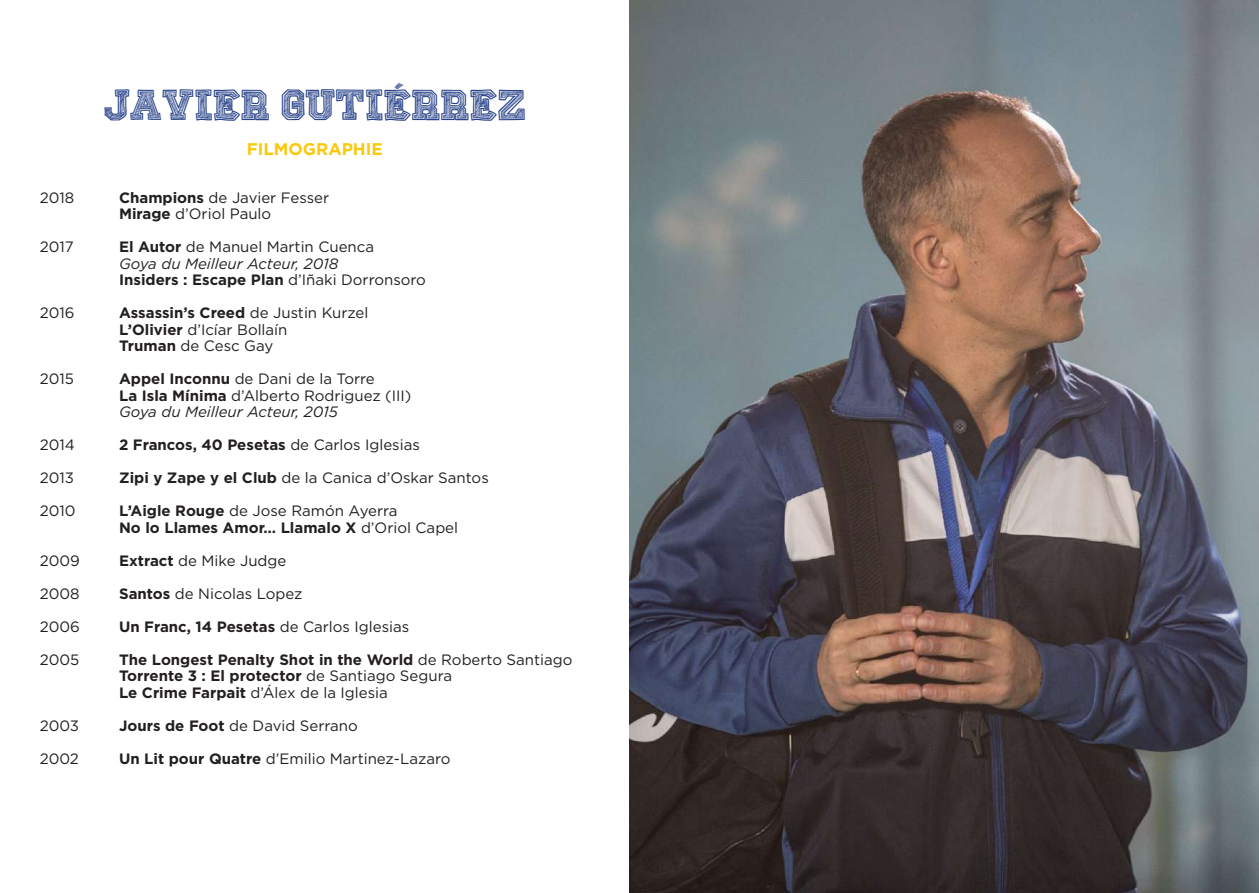
<style>
.page{position:relative;width:1259px;height:893px;background:#fff}
.page>*{position:absolute;margin:0;border:0;box-sizing:border-box;transform-origin:0 0}
.t1{font:44.4px "Sketch College";color:#274289}
.t2{font:700 16.95px "Gotham HTF";color:#fac90d}
.t3{font:15px/16.5px "Gotham";color:#231f20}
.t4{font:700 15px/16.5px "Gotham HTF";color:#231f20}
.t5{font:italic 15px/16.5px "Gotham HTF";color:#231f20}
.s1{font-family:"Gotham HTF";font-weight:700}
.s2{font-weight:700;font-style:normal}
.s3{font-family:"Gotham";font-style:normal}
.s4{font-family:"Gotham";font-weight:400}
</style>
<div class="page">
<img style="left:629px;top:0;width:630px;height:893px">
<p class="t3" style="left:40px;top:189px;width:36px">2018</p>
<p class="t3" style="left:40px;top:238px;width:35px">2017</p>
<p class="t3" style="left:40px;top:304px;width:36px">2016</p>
<p class="t3" style="left:40px;top:370px;width:36px">2015</p>
<p class="t3" style="left:40px;top:436px;width:37px">2014</p>
<p class="t3" style="left:40px;top:469px;width:36px">2013</p>
<p class="t3" style="left:40px;top:502px;width:37px">2010</p>
<p class="t3" style="left:40px;top:552px;width:42px">2009</p>
<p class="t3" style="left:40px;top:585px;width:41px">2008</p>
<p class="t3" style="left:40px;top:618px;width:42px">2006</p>
<p class="t3" style="left:40px;top:651px;width:41px">2005</p>
<p class="t3" style="left:40px;top:717px;width:41px">2003</p>
<p class="t3" style="left:40px;top:750px;width:41px">2002</p>
<h1 class="t1" style="left:104px;top:83px;width:423px">JAVIER GUTIÉRREZ</h1>
<p class="t2" style="left:247px;top:139px;width:138px">FILMOGRAPHIE</p>
<p class="t3" style="left:119px;top:189px;width:211px"><span class="s1">Champions</span> de Javier Fesser<br><span class="s1">Mirage</span> d’Oriol Paulo</p>
<p class="t3" style="left:119px;top:238px;width:256px"><span class="s1">El Autor</span> de Manuel Martin Cuenca</p>
<p class="t5" style="left:119px;top:255px;width:308px">Goya du Meilleur Acteur, 2018<br><span class="s2">Insiders : Escape Plan</span> <span class="s3">d’Iñaki Dorronsoro</span></p>
<p class="t4" style="left:119px;top:304px;width:251px">Assassin’s Creed <span class="s4">de Justin Kurzel</span></p>
<p class="t3" style="left:119px;top:321px;width:170px"><span class="s1">L’Olivier</span> d’Icíar Bollaín<br><span class="s1">Truman</span> de Cesc Gay</p>
<p class="t3" style="left:119px;top:370px;width:294px"><span class="s1">Appel Inconnu</span> de Dani de la Torre<br><span class="s1">La Isla Mínima</span> d’Alberto Rodriguez (III)</p>
<p class="t5" style="left:119px;top:403px;width:220px">Goya du Meilleur Acteur, 2015</p>
<p class="t4" style="left:119px;top:436px;width:302px">2 Francos, 40 Pesetas <span class="s4">de Carlos Iglesias</span></p>
<p class="t3" style="left:119px;top:469px;width:371px"><span class="s1">Zipi y Zape y el Club</span> de la Canica d’Oskar Santos</p>
<p class="t3" style="left:119px;top:502px;width:280px"><span class="s1">L’Aigle Rouge</span> de Jose Ramón Ayerra</p>
<p class="t4" style="left:119px;top:519px;width:340px">No lo Llames Amor… Llamalo X <span class="s4">d’Oriol Capel</span></p>
<p class="t3" style="left:119px;top:552px;width:169px"><span class="s1">Extract</span> de Mike Judge</p>
<p class="t3" style="left:119px;top:585px;width:185px"><span class="s1">Santos</span> de Nicolas Lopez</p>
<p class="t4" style="left:119px;top:618px;width:292px">Un Franc, 14 Pesetas <span class="s4">de Carlos Iglesias</span></p>
<p class="t4" style="left:119px;top:651px;width:455px">The Longest Penalty Shot in the World <span class="s4">de Roberto Santiago<br></span>Torrente 3 : El protector <span class="s4">de Santiago Segura</span></p>
<p class="t3" style="left:119px;top:684px;width:270px"><span class="s1">Le Crime Farpait</span> d’Álex de la Iglesia</p>
<p class="t3" style="left:119px;top:717px;width:240px"><span class="s1">Jours de Foot</span> de David Serrano</p>
<p class="t3" style="left:119px;top:750px;width:333px"><span class="s1">Un Lit pour Quatre</span> d’Emilio Martinez-Lazaro</p>
</div>
